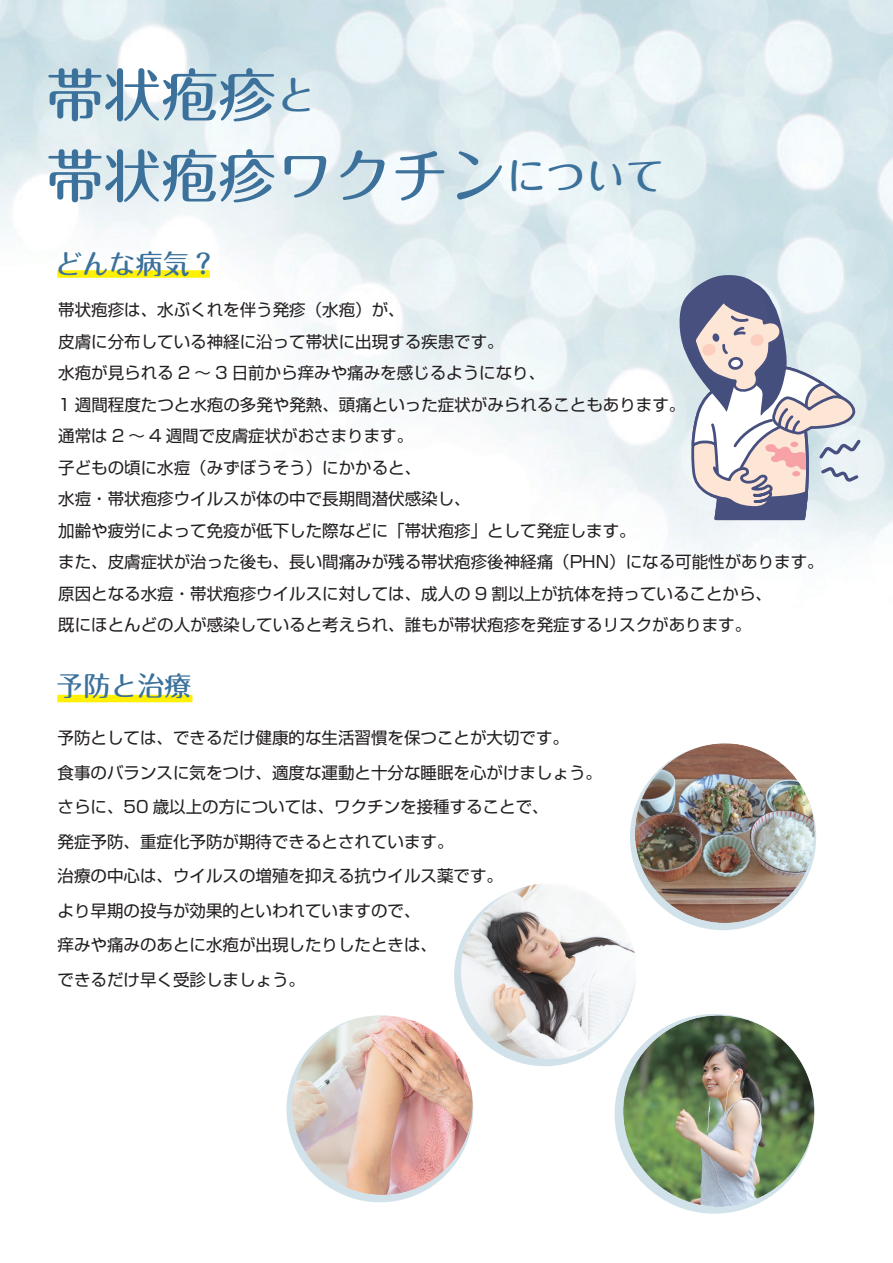
<style>
.page{position:relative;width:893px;height:1263px;background:#fff}
.page>*{position:absolute;margin:0;border:0;box-sizing:border-box;transform-origin:0 0}
.t1{font:500 57.6px/81px "Maru Fo Pro";color:#3b719a}
.t2{font:500 27px "Maru Fo Pro";color:#3b719a}
.t3{font:16.5px/31.5px "Shin Go Pro";color:#231f20}
.s1{font-size:39.6px}
</style>
<div class="page">
<div style="left:57px;top:695px;width:135px;height:7px;background:#fff101"></div>
<div style="left:57px;top:270px;width:153px;height:8px;background:#fff101"></div>
<img style="left:632px;top:743px;width:184px;height:184px">
<img style="left:619px;top:1014px;width:196px;height:197px">
<img style="left:457px;top:881px;width:183px;height:182px">
<img style="left:289px;top:1012px;width:187px;height:187px">
<svg style="left:661px;top:273px;width:202px;height:249px;background:#c7c8d2"></svg>
<h1 class="t1" style="left:46px;top:48px;width:620px">帯状疱疹<span class="s1">と<br></span>帯状疱疹ワクチン<span class="s1">について</span></h1>
<h2 class="t2" style="left:55px;top:242px;width:163px">どんな病気？</h2>
<p class="t3" style="left:58px;top:292px;width:767px">帯状疱疹は、水ぶくれを伴う発疹（水疱）が、<br>皮膚に分布している神経に沿って帯状に出現する疾患です。<br>水疱が見られる 2 ～ 3 日前から痒みや痛みを感じるようになり、<br>1 週間程度たつと水疱の多発や発熱、頭痛といった症状がみられることもあります。<br>通常は 2 ～ 4 週間で皮膚症状がおさまります。<br>子どもの頃に水痘（みずぼうそう）にかかると、<br>水痘・帯状疱疹ウイルスが体の中で長期間潜伏感染し、<br>加齢や疲労によって免疫が低下した際などに「帯状疱疹」として発症します。<br>また、皮膚症状が治った後も、長い間痛みが残る帯状疱疹後神経痛（PHN）になる可能性があります。原因となる水痘・帯状疱疹ウイルスに対しては、成人の 9 割以上が抗体を持っていることから、<br>既にほとんどの人が感染していると考えられ、誰もが帯状疱疹を発症するリスクがあります。</p>
<h2 class="t2" style="left:56px;top:665px;width:136px">予防と治療</h2>
<p class="t3" style="left:57px;top:719px;width:546px;line-height:34.5px">予防としては、できるだけ健康的な生活習慣を保つことが大切です。<br>食事のバランスに気をつけ、適度な運動と十分な睡眠を心がけましょう。さらに、50 歳以上の方については、ワクチンを接種することで、<br>発症予防、重症化予防が期待できるとされています。　<br>治療の中心は、ウイルスの増殖を抑える抗ウイルス薬です。<br>より早期の投与が効果的といわれていますので、<br>痒みや痛みのあとに水疱が出現したりしたときは、<br>できるだけ早く受診しましょう。</p>
</div>
